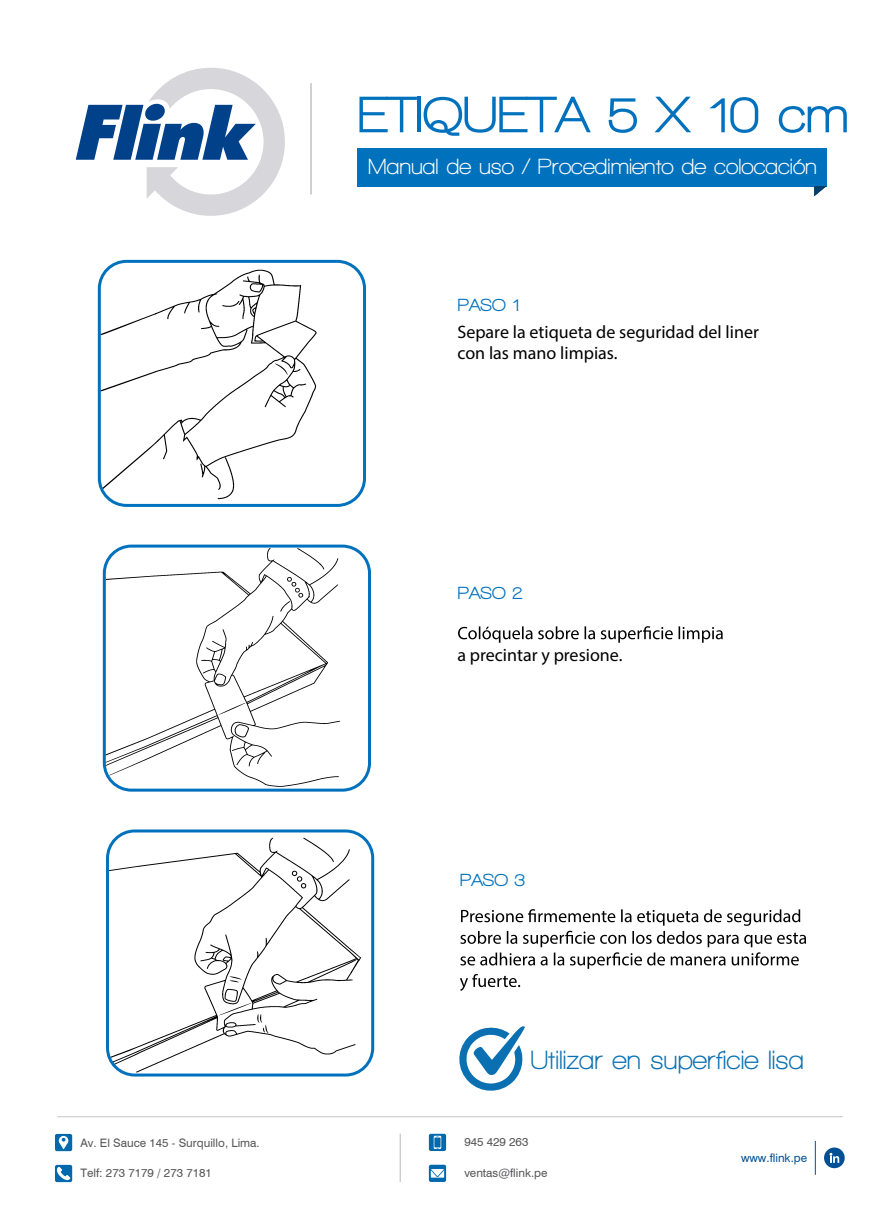
<style>
.page{position:relative;width:893px;height:1232px;background:#fff}
.page>*{position:absolute;margin:0;border:0;box-sizing:border-box;transform-origin:0 0}
.t1{font:800 52.5px "Walkway";color:#0071bd}
.t2{font:700 27px "Walkway";color:#0a70b1}
.t3{font:700 22.5px "Walkway";color:#fff}
.t4{font:18px/21.6px "Myriad Pro";color:#000}
.t5{font:800 18px "Walkway";color:#0071bd}
.t6{font:11.7px "Swiss 721 BT";color:#57575a}
.t7{font:11.7px "Swiss 721 BT";color:#005095}
</style>
<div class="page">
<div style="left:824px;top:1147px;width:21px;height:21px;background:#005095;border-radius:50%"></div>
<hr style="left:400px;top:1133px;width:1px;height:49px;background:#b6b8ba">
<hr style="left:815px;top:1141px;width:1px;height:34px;background:#005095">
<hr style="left:57px;top:1116px;width:786px;height:1px;background:#cdcecf">
<svg style="left:829px;top:1153px;width:10px;height:10px"></svg>
<svg style="left:55px;top:1134px;width:17px;height:17px"></svg>
<svg style="left:55px;top:1165px;width:17px;height:17px"></svg>
<svg style="left:429px;top:1134px;width:17px;height:17px"></svg>
<svg style="left:429px;top:1165px;width:17px;height:17px"></svg>
<hr style="left:310px;top:83px;width:2px;height:111px;background:#babcbf">
<div style="left:358px;top:148px;width:469px;height:38px;background:#0071bd"></div>
<svg style="left:814px;top:186px;width:12px;height:10px"></svg>
<svg style="left:458px;top:626px;width:265px;height:17px"></svg>
<svg style="left:460px;top:909px;width:346px;height:82px"></svg>
<svg style="left:76px;top:68px;width:209px;height:148px"></svg>
<div style="left:98px;top:260px;width:268px;height:247px;border:3px solid #0071bd;border-radius:27px"></div>
<div style="left:103px;top:545px;width:268px;height:247px;border:3px solid #0071bd;border-radius:27px"></div>
<div style="left:106px;top:829px;width:268px;height:247px;border:3px solid #0071bd;border-radius:27px"></div>
<svg style="left:106px;top:548px;width:234px;height:239px"></svg>
<svg style="left:297px;top:548px;width:27px;height:21px"></svg>
<svg style="left:280px;top:577px;width:27px;height:35px"></svg>
<svg style="left:109px;top:837px;width:252px;height:235px"></svg>
<svg style="left:303px;top:838px;width:31px;height:24px"></svg>
<svg style="left:230px;top:976px;width:12px;height:6px"></svg>
<svg style="left:292px;top:871px;width:14px;height:17px"></svg>
<svg style="left:207px;top:989px;width:61px;height:44px"></svg>
<svg style="left:101px;top:270px;width:216px;height:229px"></svg>
<svg style="left:350px;top:953px;width:11px;height:20px"></svg>
<svg style="left:459px;top:1026px;width:66px;height:65px"></svg>
<p class="t6" style="left:81px;top:1136px;width:181px">Av. El Sauce 145 - Surquillo, Lima.</p>
<p class="t6" style="left:81px;top:1166px;width:133px">Telf: 273 7179 / 273 7181</p>
<h1 class="t1" style="left:358px;top:86px;width:492px">ETIQUETA 5 X 10 cm</h1>
<h3 class="t3" style="left:368px;top:154px;width:450px">Manual de uso / Procedimiento de colocación</h3>
<h3 class="t5" style="left:458px;top:295px;width:63px">PASO 1</h3>
<h3 class="t4" style="left:457px;top:321px;width:303px">Separe la etiqueta de seguridad del liner con las mano limpias.</h3>
<h3 class="t5" style="left:458px;top:584px;width:66px">PASO 2</h3>
<h3 class="t4" style="left:457px;top:644px;width:167px">a precintar y presione.</h3>
<h3 class="t5" style="left:460px;top:870px;width:66px">PASO 3</h3>
<h2 class="t2" style="left:530px;top:1045px;width:275px">Utilizar en superficie lisa</h2>
<p class="t6" style="left:464px;top:1135px;width:66px">945 429 263</p>
<p class="t6" style="left:464px;top:1166px;width:85px">ventas@flink.pe</p>
<p class="t7" style="left:741px;top:1150px;width:68px">www.flink.pe</p>
</div>
